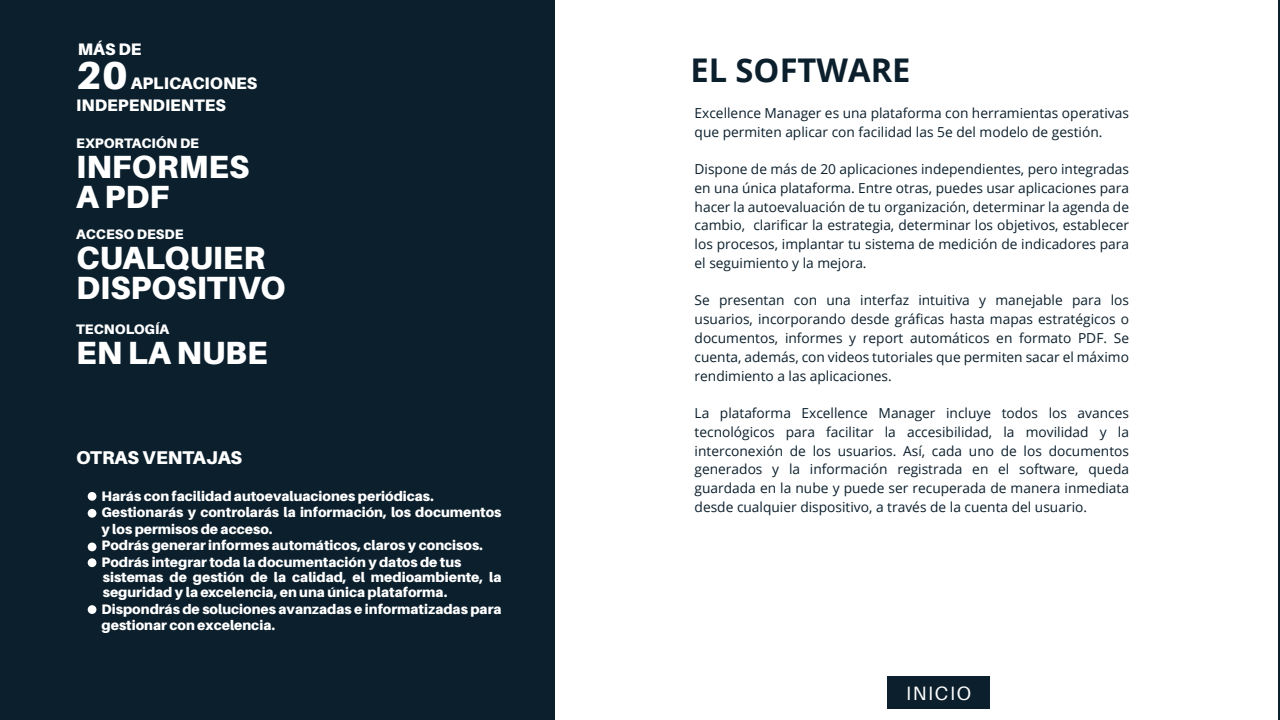
<style>
.page{position:relative;width:1280px;height:720px;background:#fff}
.page>*{position:absolute;margin:0;border:0;box-sizing:border-box;transform-origin:0 0}
.t1{font:900 39px "Aileron";color:#fff}
.t2{font:700 32.62px "Open Sans";color:#0b1f2c}
.t3{font:900 32.12px/29.9px "Aileron";color:#fff}
.t4{font:19.38px "Aileron";letter-spacing:.08em;color:#fff}
.t5{font:900 18.5px "Aileron";color:#fff}
.t6{font:900 16.75px/22.2px "Aileron";color:#fff}
.t7{font:13.75px/18.8px "Open Sans";color:#0b1f2c;text-align:justify}
.t8{font:900 13.75px/16.5px "Aileron";color:#fff}
</style>
<div class="page">
<div style="left:0;top:0;width:555px;height:720px;background:#0b1f2c"></div>
<hr style="left:1279px;top:0;width:1px;height:719px;background:#0b1f2c">
<div style="left:888px;top:676px;width:102px;height:32px;background:#0b1f2c"></div>
<div style="left:88px;top:492px;width:8px;height:9px;background:#fff;border-radius:50%"></div>
<div style="left:88px;top:509px;width:8px;height:9px;background:#fff;border-radius:50%"></div>
<div style="left:88px;top:558px;width:8px;height:9px;background:#fff;border-radius:50%"></div>
<div style="left:88px;top:605px;width:8px;height:9px;background:#fff;border-radius:50%"></div>
<div style="left:88px;top:543px;width:8px;height:8px;background:#fff;border-radius:50%"></div>
<p class="t6" style="left:78px;top:38px;width:65px">MÁS DE</p>
<h1 class="t1" style="left:76px;top:52px;width:53px">20</h1>
<p class="t6" style="left:76px;top:72px;width:183px;text-indent:54px">APLICACIONES<br>INDEPENDIENTES</p>
<p class="t8" style="left:76px;top:135px;width:124px">EXPORTACIÓN DE</p>
<h3 class="t3" style="left:76px;top:152px;width:174px">INFORMES<br>A PDF</h3>
<p class="t8" style="left:76px;top:226px;width:109px">ACCESO DESDE</p>
<h3 class="t3" style="left:76px;top:242px;width:211px">CUALQUIER<br>DISPOSITIVO</h3>
<p class="t8" style="left:76px;top:321px;width:94px">TECNOLOGÍA</p>
<h3 class="t3" style="left:76px;top:338px;width:193px">EN LA NUBE</h3>
<h3 class="t5" style="left:76px;top:447px;width:167px">OTRAS VENTAJAS</h3>
<p class="t8" style="left:102px;top:487px;width:402px">Harás con facilidad autoevaluaciones periódicas.<br>Gestionarás y controlarás la información, los documentos y los permisos de acceso.<br>Podrás generar informes automáticos, claros y concisos.<br>Podrás integrar toda la documentación y datos de tus</p>
<p class="t8" style="left:103px;top:569px;width:400px;line-height:15.2px">sistemas de gestión de la calidad, el medioambiente, la seguridad y la excelencia, en una única plataforma.</p>
<p class="t8" style="left:102px;top:600px;width:401px">Dispondrás de soluciones avanzadas e informatizadas para gestionar con excelencia.</p>
<h2 class="t2" style="left:690px;top:47px;width:222px">EL SOFTWARE</h2>
<p class="t7" style="left:695px;top:103px;width:436px">Excellence Manager es una plataforma con herramientas operativas que permiten aplicar con facilidad las 5e del modelo de gestión.</p>
<p class="t7" style="left:695px;top:160px;width:436px">Dispone de más de 20 aplicaciones independientes, pero integradas en una única plataforma. Entre otras, puedes usar aplicaciones para hacer la autoevaluación de tu organización, determinar la agenda de cambio, clarificar la estrategia, determinar los objetivos, establecer los procesos, implantar tu sistema de medición de indicadores para el seguimiento y la mejora.</p>
<p class="t7" style="left:695px;top:291px;width:436px">Se presentan con una interfaz intuitiva y manejable para los usuarios, incorporando desde gráficas hasta mapas estratégicos o documentos, informes y report automáticos en formato PDF. Se cuenta, además, con videos tutoriales que permiten sacar el máximo rendimiento a las aplicaciones.</p>
<p class="t7" style="left:695px;top:403px;width:436px">La plataforma Excellence Manager incluye todos los avances tecnológicos para facilitar la accesibilidad, la movilidad y la interconexión de los usuarios. Así, cada uno de los documentos generados y la información registrada en el software, queda guardada en la nube y puede ser recuperada de manera inmediata desde cualquier dispositivo, a través de la cuenta del usuario.</p>
<h3 class="t4" style="left:906px;top:682px;width:66px">INICIO</h3>
</div>
